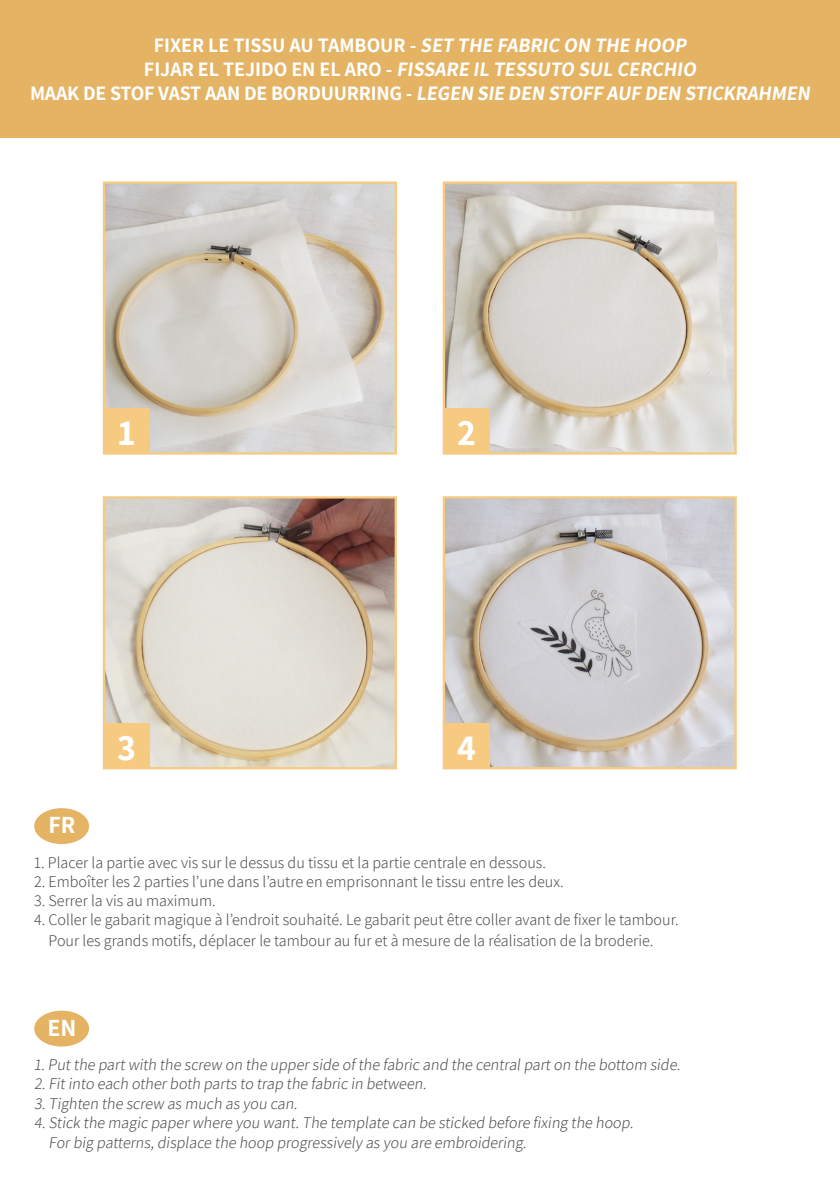
<style>
.page{position:relative;width:840px;height:1191px;background:#fff}
.page>*{position:absolute;margin:0;border:0;box-sizing:border-box;transform-origin:0 0}
.t1{font:700 36px "Assistant";color:#fff}
.t2{font:700 24px "Assistant";color:#fff}
.Texte_infos{font:700 20px "Assistant";color:#fff}
.Texte_infos-2{font:700 20px "Assistant";letter-spacing:-.03em;color:#fff}
.Infos_Packaging{font:300 16px/20.4px "Assistant";color:#4b4c4d}
</style>
<div class="page">
<img style="left:106px;top:184px;width:288px;height:267px">
<div style="left:103px;top:181px;width:294px;height:273px;border:2px solid #f6ca81"></div>
<img style="left:106px;top:499px;width:288px;height:267px">
<div style="left:103px;top:496px;width:294px;height:273px;border:2px solid #f6ca81"></div>
<img style="left:445px;top:184px;width:288px;height:267px">
<div style="left:442px;top:181px;width:294px;height:273px;border:2px solid #f6ca81"></div>
<img style="left:445px;top:499px;width:288px;height:267px">
<div style="left:442px;top:496px;width:294px;height:273px;border:2px solid #f6ca81"></div>
<div style="left:104px;top:408px;width:45px;height:45px;background:#f6ca81"></div>
<div style="left:104px;top:723px;width:45px;height:45px;background:#f6ca81"></div>
<div style="left:443px;top:408px;width:46px;height:45px;background:#f6ca81"></div>
<div style="left:443px;top:723px;width:46px;height:45px;background:#f6ca81"></div>
<div style="left:0;top:0;width:839px;height:137px;background:#e4b364"></div>
<div style="left:34px;top:808px;width:55px;height:36px;background:#e4b364;border-radius:50%"></div>
<div style="left:34px;top:1010px;width:55px;height:36px;background:#e4b364;border-radius:50%"></div>
<p class="Texte_infos" style="left:154px;top:31px;width:537px">FIXER LE TISSU AU TAMBOUR - SET THE FABRIC ON THE HOOP</p>
<p class="Texte_infos" style="left:144px;top:55px;width:557px">F I J A R E L T E J I D O E N E L A RO - FISSARE IL TESSUTO SUL CERCHIO</p>
<p class="Texte_infos-2" style="left:30px;top:79px;width:784px">M AA K D E STO F VAST AA N D E B O R D U U R R I N G - LEGEN SIE DEN STOFF AUF DEN STICKRAHMEN</p>
<p class="t1" style="left:118px;top:408px;width:19px">1</p>
<p class="t2" style="left:48px;top:808px;width:29px">FR</p>
<p class="t1" style="left:117px;top:723px;width:20px">3</p>
<p class="t1" style="left:457px;top:408px;width:20px">2</p>
<p class="t1" style="left:457px;top:723px;width:20px">4</p>
<p class="Infos_Packaging" style="left:34px;top:851px;width:513px">1. Placer la partie avec vis sur le dessus du tissu et la partie centrale en dessous.</p>
<p class="Infos_Packaging" style="left:34px;top:870px;width:530px">2. Emboîter les 2 parties l’une dans l’autre en emprisonnant le tissu entre les deux.</p>
<p class="Infos_Packaging" style="left:34px;top:889px;width:183px">3. Serrer la vis au maximum.</p>
<p class="Infos_Packaging" style="left:49px;top:909px;width:631px;text-indent:-15px">4. Coller le gabarit magique à l’endroit souhaité. Le gabarit peut être coller avant de fixer le tambour.<br>Pour les grands motifs, déplacer le tambour au fur et à mesure de la réalisation de la broderie.</p>
<p class="t2" style="left:47px;top:1011px;width:30px">EN</p>
<p class="Infos_Packaging" style="left:34px;top:1053px;width:650px">1.Putthe partwith the screw on the upperside ofthe fabric and the centralparton the bottom side.</p>
<p class="Infos_Packaging" style="left:34px;top:1073px;width:396px">2.Fitinto each otherboth parts to trap the fabric in between.</p>
<p class="Infos_Packaging" style="left:34px;top:1092px;width:267px">3.Tighten the screw as much as you can.</p>
<p class="Infos_Packaging" style="left:34px;top:1111px;width:603px">4.Stick the magic paperwhere you want.The template can be sticked before fixing the hoop.</p>
<p class="Infos_Packaging" style="left:49px;top:1131px;width:482px">Forbig patterns,displace the hoop progressively as you are embroidering.</p>
</div>
